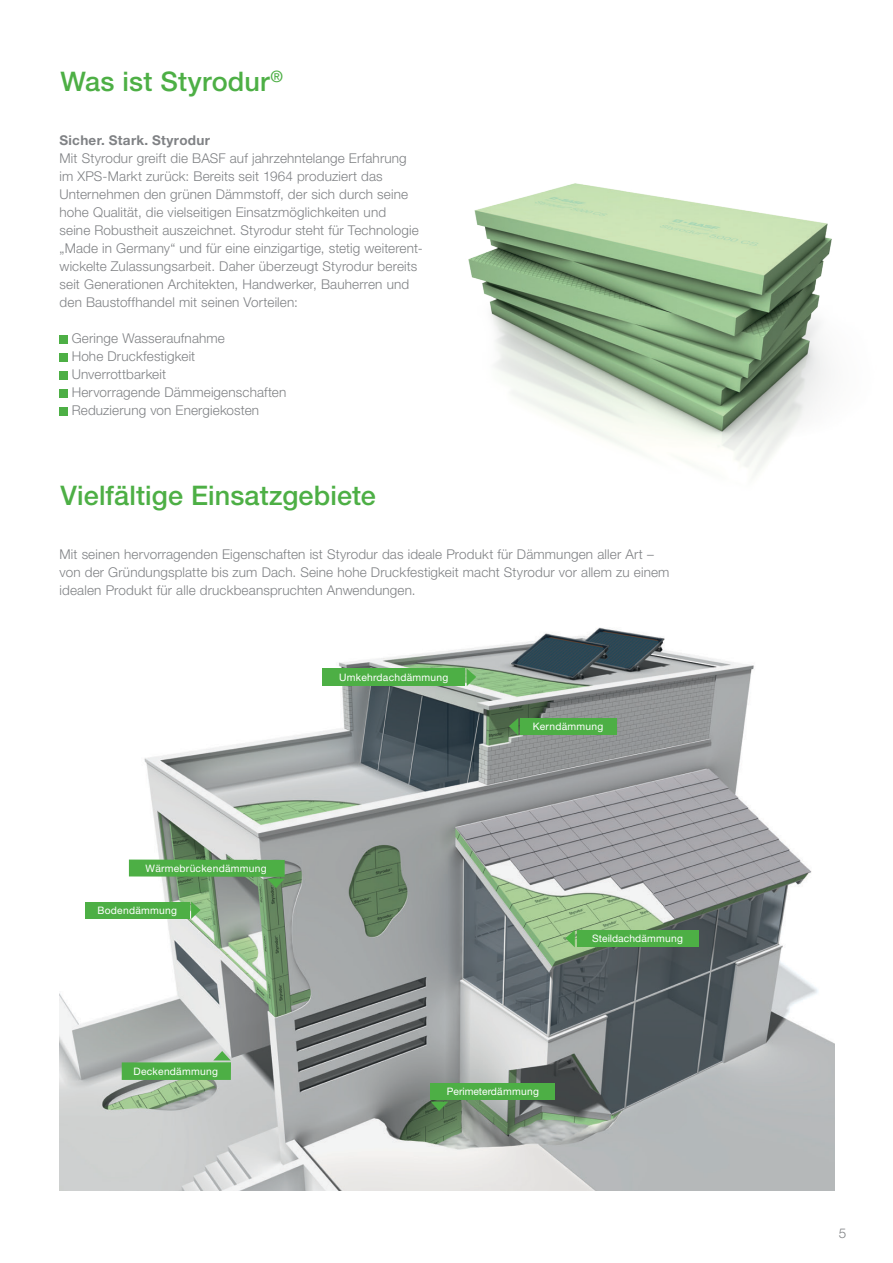
<style>
.page{position:relative;width:893px;height:1263px;background:#fff}
.page>*{position:absolute;margin:0;border:0;box-sizing:border-box;transform-origin:0 0}
.t1{font:500 27px "Helvetica Neue LT Pro";letter-spacing:.005em;color:#4daf45}
.t2{font:300 13.5px/18px "Helvetica Neue LT Pro";letter-spacing:.01em;color:#808285}
.t3{font:700 13.5px "Helvetica Neue LT Pro";letter-spacing:.02em;color:#808285}
.t4{font:10.2px "Helvetica Neue LT Pro";letter-spacing:.025em;color:#fff}
.t5{font:10.2px "Helvetica Neue LT Pro";color:#fff}
</style>
<div class="page">
<img style="left:468px;top:183px;width:364px;height:292px">
<div style="left:60px;top:335px;width:8px;height:8px;background:#4daf45"></div>
<div style="left:60px;top:353px;width:8px;height:8px;background:#4daf45"></div>
<div style="left:60px;top:371px;width:8px;height:8px;background:#4daf45"></div>
<div style="left:60px;top:389px;width:8px;height:8px;background:#4daf45"></div>
<div style="left:60px;top:407px;width:8px;height:8px;background:#4daf45"></div>
<img style="left:60px;top:627px;width:774px;height:564px">
<div style="left:577px;top:930px;width:122px;height:17px;background:#4daf45"></div>
<svg style="left:565px;top:930px;width:10px;height:17px"></svg>
<div style="left:85px;top:902px;width:104px;height:17px;background:#4daf45"></div>
<svg style="left:191px;top:901px;width:10px;height:18px"></svg>
<div style="left:322px;top:669px;width:143px;height:17px;background:#4daf45"></div>
<svg style="left:467px;top:669px;width:9px;height:17px"></svg>
<div style="left:520px;top:718px;width:96px;height:17px;background:#4daf45"></div>
<svg style="left:509px;top:718px;width:9px;height:17px"></svg>
<svg style="left:267px;top:879px;width:18px;height:9px"></svg>
<div style="left:129px;top:859px;width:156px;height:18px;background:#4daf45"></div>
<svg style="left:213px;top:1051px;width:18px;height:9px"></svg>
<div style="left:122px;top:1062px;width:109px;height:18px;background:#4daf45"></div>
<div style="left:431px;top:1083px;width:124px;height:17px;background:#4daf45"></div>
<svg style="left:431px;top:1102px;width:17px;height:9px"></svg>
<h1 class="t1" style="left:60px;top:65px;width:224px">Was ist Styrodur<sup>®</sup></h1>
<p class="t3" style="left:60px;top:132px;width:152px">Sicher. Stark. Styrodur</p>
<p class="t2" style="left:60px;top:149px;width:365px">Mit Styrodur greift die BASF auf jahrzehntelange Erfahrung im XPS-Markt zurück: Bereits seit 1964 produziert das Unternehmen den grünen Dämmstoff, der sich durch seine hohe Qualität, die vielseitigen Einsatzmöglichkeiten und<br>seine Robustheit auszeichnet. Styrodur steht für Technologie „Made in Germany“ und für eine einzigartige, stetig weiterent&shy;wickelte Zulassungsarbeit. Daher überzeugt Styrodur bereits seit Generationen Architekten, Handwerker, Bauherren und den Baustoffhandel mit seinen Vorteilen:</p>
<p class="t2" style="left:72px;top:329px;width:216px">Geringe Wasseraufnahme<br>Hohe Druckfestigkeit<br>Unverrottbarkeit<br>Hervorragende Dämmeigenschaften<br>Reduzierung von Energiekosten</p>
<h1 class="t1" style="left:60px;top:479px;width:317px">Vielfältige Einsatzgebiete</h1>
<p class="t2" style="left:60px;top:545px;width:611px">Mit seinen hervorragenden Eigenschaften ist Styrodur das ideale Produkt für Dämmungen aller Art – von der Gründungsplatte bis zum Dach. Seine hohe Druckfestigkeit macht Styrodur vor allem zu einem idealen Produkt für alle druckbeanspruchten Anwendungen.</p>
<p class="t4" style="left:146px;top:862px;width:123px">Wärmebrückendämmung</p>
<p class="t4" style="left:98px;top:904px;width:81px">Bodendämmung</p>
<p class="t4" style="left:134px;top:1065px;width:86px">Deckendämmung</p>
<p class="t4" style="left:339px;top:671px;width:111px">Umkehrdachdämmung</p>
<p class="t4" style="left:533px;top:720px;width:72px">Kerndämmung</p>
<p class="t5" style="left:592px;top:932px;width:92px">Steildachdämmung</p>
<p class="t5" style="left:447px;top:1085px;width:94px">Perimeterdämmung</p>
<p class="t2" style="left:839px;top:1224px;width:9px">5</p>
</div>
